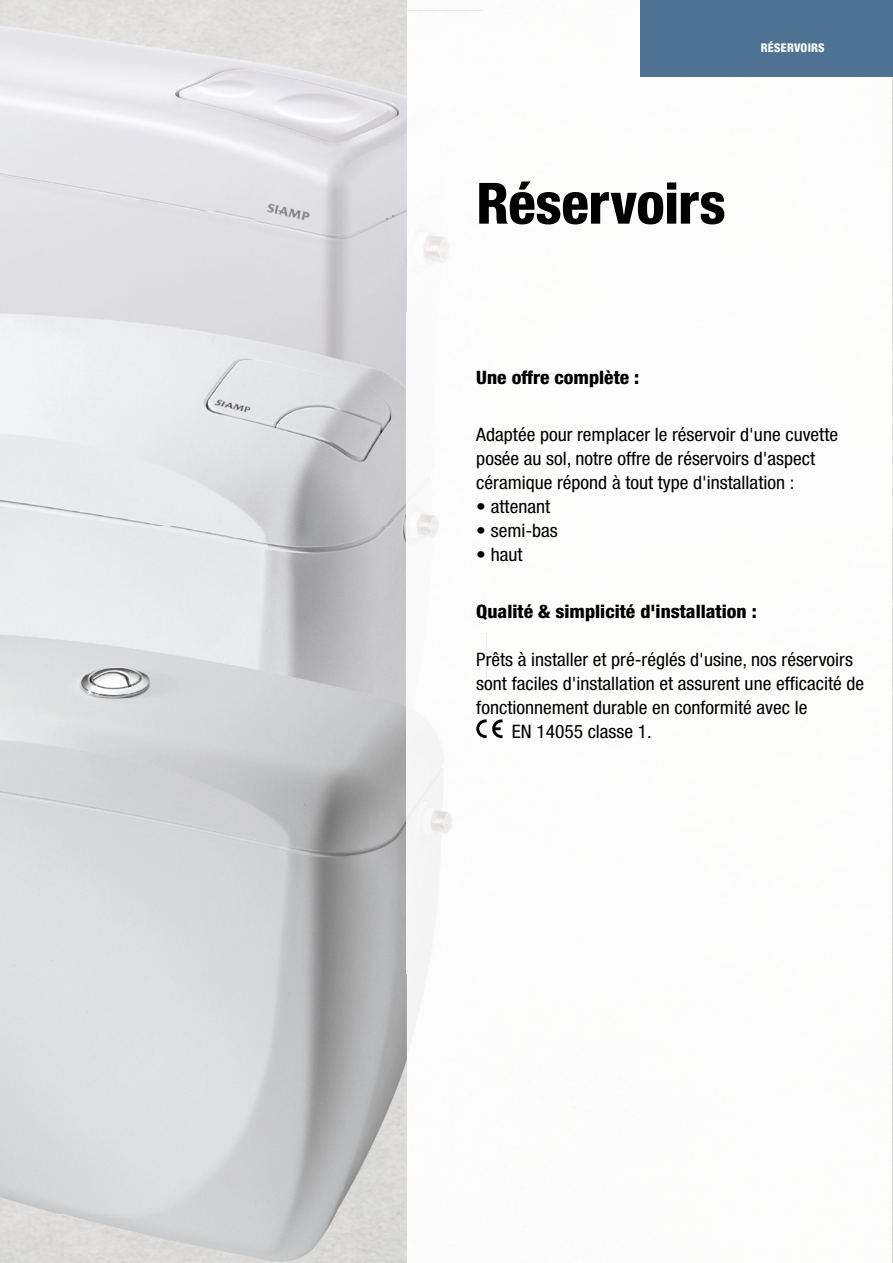
<style>
.page{position:relative;width:893px;height:1263px;background:#fff}
.page>*{position:absolute;margin:0;border:0;box-sizing:border-box;transform-origin:0 0}
.t1{font:800 condensed 57px "Helvetica Neue LT Std";letter-spacing:-.01em;color:#000}
.t2{font:condensed 18.6px/24px "Helvetica Neue LT Std";color:#000;scale:1.05 1}
.t3{font:800 condensed 18.6px "Helvetica Neue LT Std";color:#000;scale:1.05 1}
.t4{font:800 condensed 12px "Helvetica Neue LT Std";letter-spacing:.015em;color:#fff}
</style>
<div class="page">
<img style="left:0;top:10px;width:407px;height:1253px">
<img style="left:407px;top:10px;width:76px;height:254px">
<img style="left:413px;top:478px;width:26px;height:62px">
<img style="left:407px;top:634px;width:80px;height:418px">
<img style="left:446px;top:634px;width:37px;height:63px">
<svg style="left:476px;top:719px;width:27px;height:19px"></svg>
<div style="left:640px;top:0;width:253px;height:77px;background:#4d7294"></div>
<p class="t4" style="left:761px;top:40px;width:65px">RÉSERVOIRS</p>
<h1 class="t1" style="left:476px;top:168px;width:251px">Réservoirs</h1>
<p class="t3" style="left:476px;top:366px;width:157px">Une offre complète :</p>
<p class="t2" style="left:476px;top:422px;width:346px">Adaptée pour remplacer le réservoir d'une cuvette posée au sol, notre offre de réservoirs d'aspect céramique répond à tout type d'installation :</p>
<p class="t2" style="left:476px;top:494px;width:72px">• attenant</p>
<p class="t2" style="left:476px;top:518px;width:79px">• semi-bas</p>
<p class="t2" style="left:476px;top:542px;width:45px">• haut</p>
<p class="t3" style="left:476px;top:600px;width:269px">Qualité &amp; simplicité d'installation :</p>
<p class="t2" style="left:476px;top:647px;width:360px">Prêts à installer et pré-réglés d'usine, nos réservoirs</p>
<p class="t2" style="left:476px;top:671px;width:371px">sont faciles d'installation et assurent une efficacité de</p>
<p class="t2" style="left:476px;top:695px;width:317px">fonctionnement durable en conformité avec le</p>
<p class="t2" style="left:512px;top:719px;width:135px">EN 14055 classe 1.</p>
</div>
